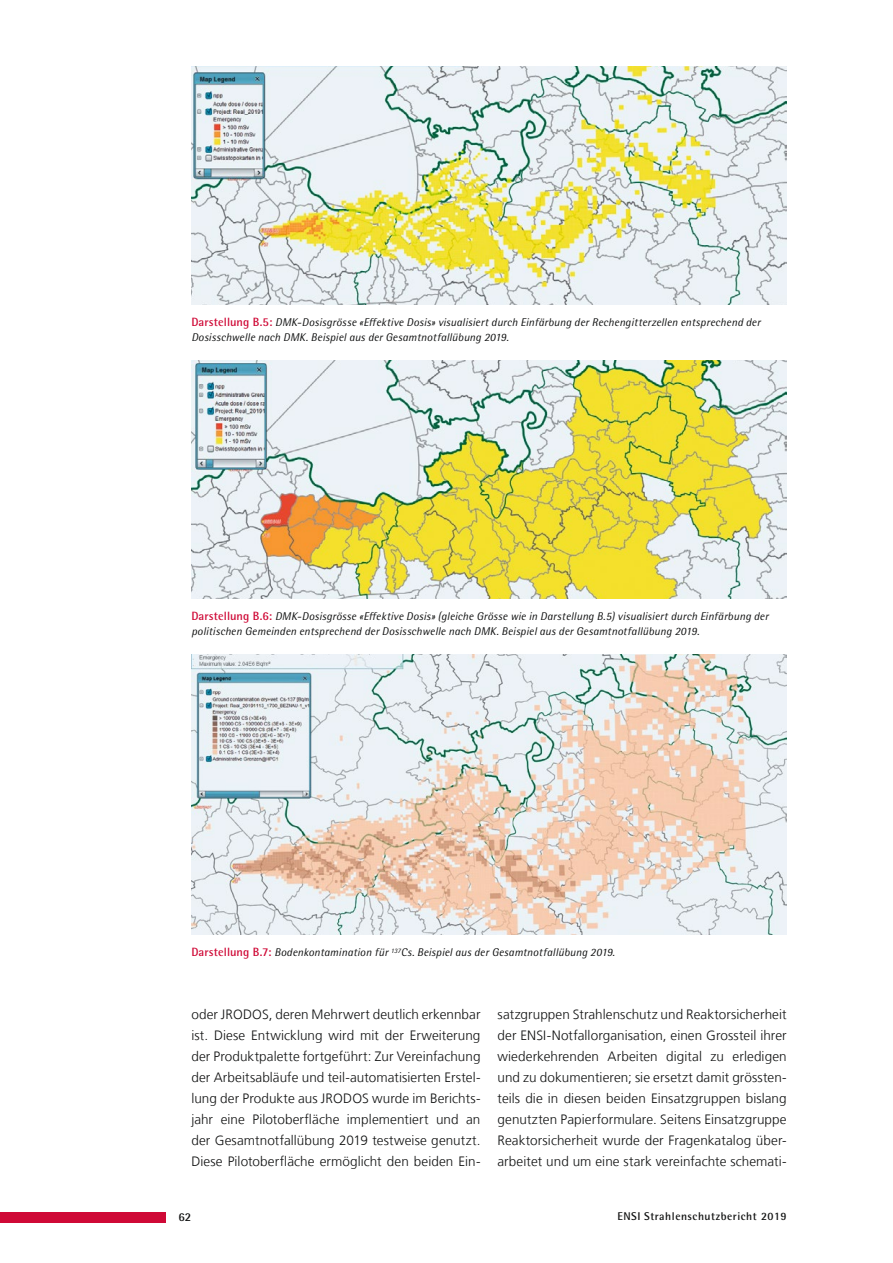
<style>
.page{position:relative;width:893px;height:1263px;background:#fff}
.page>*{position:absolute;margin:0;border:0;box-sizing:border-box;transform-origin:0 0}
.p_001_Grundschrift{font:300 13.5px/21px "Frutiger LT Com";letter-spacing:.005em;color:#111212;text-align:justify}
.t1{font:700 12px "Rotis Semi Sans Pro";color:#111212}
.p_Bildlegende_unter{font:italic 11.25px/15px "Rotis Semi Sans Pro";letter-spacing:.01em;color:#111212}
.t2{font:700 11.25px "Rotis Semi Sans Pro";letter-spacing:.05em;color:#111212}
.s1{font-weight:700;font-style:normal;font-size:12px;color:#cf0936}
</style>
<div class="page">
<div style="left:0;top:1212px;width:166px;height:10px;background:#cf0936"></div>
<img style="left:191px;top:67px;width:596px;height:238px">
<img style="left:191px;top:361px;width:596px;height:238px">
<img style="left:191px;top:655px;width:596px;height:280px">
<p class="p_Bildlegende_unter" style="left:191px;top:314px;width:571px"><span class="s1">Darstellung B.5:</span> DMK-Dosisgrösse «Effektive Dosis» visualisiert durch Einfärbung der Rechengitterzellen entsprechend der<br>Dosisschwelle nach DMK. Beispiel aus der Gesamtnotfallübung 2019.</p>
<p class="p_Bildlegende_unter" style="left:191px;top:608px;width:579px"><span class="s1">Darstellung B.6:</span> DMK-Dosisgrösse «Effektive Dosis» (gleiche Grösse wie in Darstellung B.5) visualisiert durch Einfärbung der politischen Gemeinden entsprechend der Dosisschwelle nach DMK. Beispiel aus der Gesamtnotfallübung 2019.</p>
<p class="p_Bildlegende_unter" style="left:191px;top:944px;width:425px"><span class="s1">Darstellung B.7:</span> Bodenkontamination für <sup>137</sup>Cs. Beispiel aus der Gesamtnotfallübung 2019.</p>
<p class="p_001_Grundschrift" style="left:191px;top:1004px;width:291px">oder JRODOS, deren Mehrwert deutlich erkennbar ist. Diese Entwicklung wird mit der Erweiterung der Produktpalette fortgeführt: Zur Vereinfachung der Arbeitsabläufe und teil-automatisierten Erstel&shy;lung der Produkte aus JRODOS wurde im Berichts&shy;jahr eine Pilotoberfläche implementiert und an der Gesamtnotfallübung 2019 testweise genutzt.<br>Diese Pilotoberfläche ermöglicht den beiden Ein-</p>
<p class="p_001_Grundschrift" style="left:497px;top:1004px;width:291px">satzgruppen Strahlenschutz und Reaktorsicherheit der ENSI-Notfallorganisation, einen Grossteil ihrer wiederkehrenden Arbeiten digital zu erledigen und zu dokumentieren; sie ersetzt damit grössten&shy;teils die in diesen beiden Einsatzgruppen bislang genutzten Papierformulare. Seitens Einsatzgruppe Reaktorsicherheit wurde der Fragenkatalog über&shy;arbeitet und um eine stark vereinfachte schemati-</p>
<p class="t1" style="left:178px;top:1210px;width:14px">62</p>
<p class="t2" style="left:617px;top:1209px;width:171px">ENSI Strahlenschutzbericht 2019</p>
</div>
